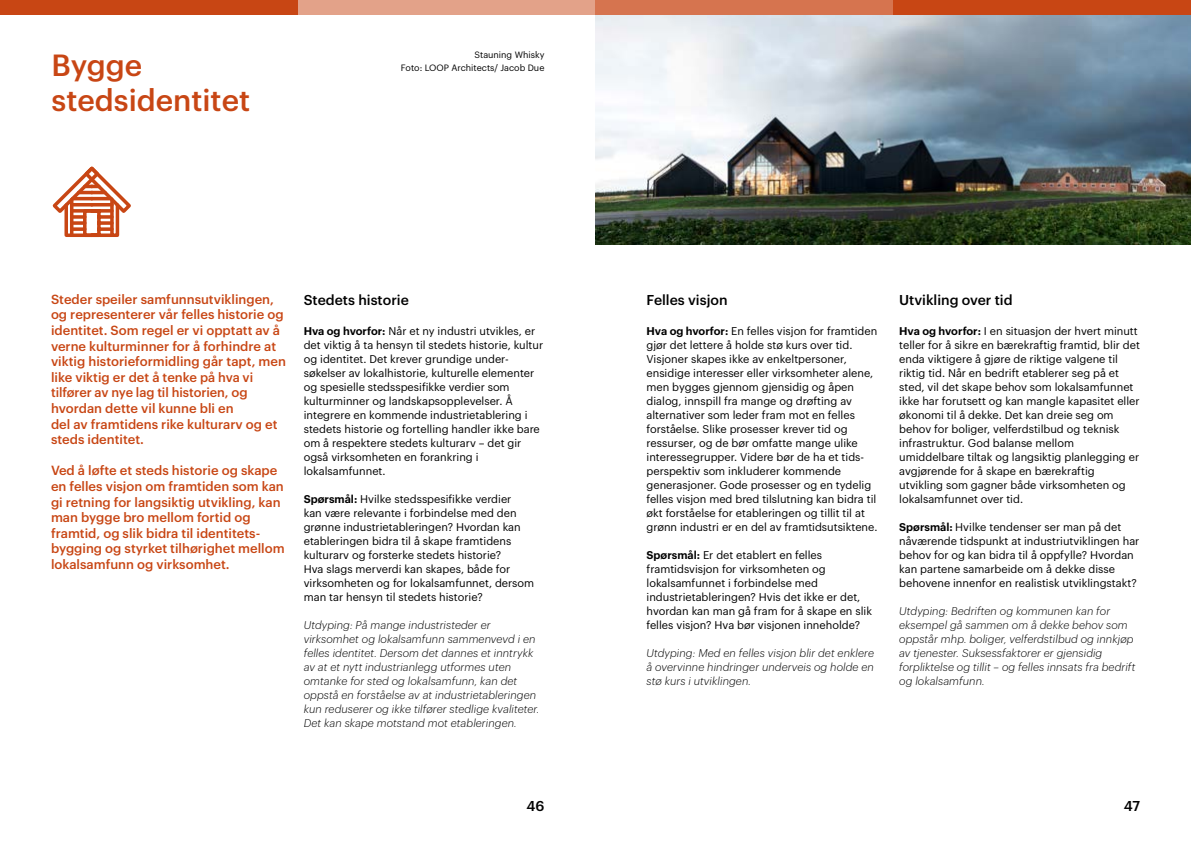
<style>
.page{position:relative;width:1191px;height:842px;background:#fff}
.page>*{position:absolute;margin:0;border:0;box-sizing:border-box;transform-origin:0 0}
.t1{font:500 30px/35.8px "Graphik";color:#c84614}
.t2{font:500 14px "Graphik";color:#000}
.t3{font:500 13px/15.6px "Graphik";color:#c84614}
.t4{font:11px/14px "Graphik";color:#000}
.t5{font:italic 300 11px/14px "Graphik";letter-spacing:.01em;color:#000}
.t6{font:9px/13px "Graphik";color:#000;text-align:right}
.s1{font-weight:600}
</style>
<div class="page">
<img style="left:595px;top:14px;width:596px;height:230px">
<div style="left:0;top:0;width:298px;height:14px;background:#c84614"></div>
<div style="left:893px;top:0;width:298px;height:14px;background:#c84614"></div>
<div style="left:298px;top:0;width:297px;height:14px;background:#e3a289"></div>
<div style="left:595px;top:0;width:298px;height:14px;background:#d6744f"></div>
<svg style="left:52px;top:166px;width:79px;height:72px"></svg>
<h1 class="t1" style="left:52px;top:44px;width:200px">Bygge stedsidentitet</h1>
<p class="t6" style="left:401px;top:48px;width:145px">Stauning Whisky<br>Foto: LOOP Architects/ Jacob Due</p>
<p class="t3" style="left:51px;top:290px;width:236px">Steder speiler samfunnsutviklingen, og representerer vår felles historie og identitet. Som regel er vi opptatt av å verne kulturminner for å forhindre at viktig historieformidling går tapt, men like viktig er det å tenke på hva vi tilfører av nye lag til historien, og hvordan dette vil kunne bli en<br>del av framtidens rike kulturarv og et steds identitet.</p>
<p class="t3" style="left:51px;top:462px;width:235px">Ved å løfte et steds historie og skape en felles visjon om framtiden som kan gi retning for langsiktig utvikling, kan man bygge bro mellom fortid og framtid, og slik bidra til identitets&shy;bygging og styrket tilhørighet mellom lokalsamfunn og virksomhet.</p>
<h2 class="t2" style="left:304px;top:289px;width:107px">Stedets historie</h2>
<p class="t4" style="left:304px;top:323px;width:241px"><span class="s1">Hva og hvorfor:</span> Når et ny industri utvikles, er det viktig å ta hensyn til stedets historie, kultur og identitet. Det krever grundige under&shy;søkelser av lokalhistorie, kulturelle elementer og spesielle stedsspesifikke verdier som kulturminner og landskapsopplevelser. Å integrere en kommende industrietablering i stedets historie og fortelling handler ikke bare om å respektere stedets kulturarv – det gir også virksomheten en forankring i lokalsamfunnet.</p>
<p class="t4" style="left:304px;top:491px;width:232px"><span class="s1">Spørsmål:</span> Hvilke stedsspesifikke verdier<br>kan være relevante i forbindelse med den grønne industrietableringen? Hvordan kan etableringen bidra til å skape framtidens kulturarv og forsterke stedets historie?<br>Hva slags merverdi kan skapes, både for virksomheten og for lokalsamfunnet, dersom man tar hensyn til stedets historie?</p>
<p class="t5" style="left:304px;top:618px;width:237px">Utdyping: På mange industristeder er virksomhet og lokalsamfunn sammenvevd i en felles identitet. Dersom det dannes et inntrykk av at et nytt industrianlegg utformes uten omtanke for sted og lokalsamfunn, kan det oppstå en forståelse av at industrietableringen kun reduserer og ikke tilfører stedlige kvaliteter.<br>Det kan skape motstand mot etableringen.</p>
<h2 class="t2" style="left:646px;top:289px;width:82px">Felles visjon</h2>
<p class="t4" style="left:646px;top:323px;width:232px"><span class="s1">Hva og hvorfor:</span> En felles visjon for framtiden gjør det lettere å holde stø kurs over tid.<br>Visjoner skapes ikke av enkeltpersoner, ensidige interesser eller virksomheter alene, men bygges gjennom gjensidig og åpen dialog, innspill fra mange og drøfting av alternativer som leder fram mot en felles forståelse. Slike prosesser krever tid og ressurser, og de bør omfatte mange ulike interessegrupper. Videre bør de ha et tids&shy;perspektiv som inkluderer kommende generasjoner. Gode prosesser og en tydelig felles visjon med bred tilslutning kan bidra til økt forståelse for etableringen og tillit til at grønn industri er en del av framtidsutsiktene.</p>
<p class="t4" style="left:646px;top:547px;width:227px"><span class="s1">Spørsmål:</span> Er det etablert en felles framtidsvisjon for virksomheten og lokalsamfunnet i forbindelse med industrietableringen? Hvis det ikke er det, hvordan kan man gå fram for å skape en slik felles visjon? Hva bør visjonen inneholde?</p>
<p class="t5" style="left:646px;top:646px;width:229px;text-align:justify">Utdyping: Med en felles visjon blir det enklere å overvinne hindringer underveis og holde en stø kurs i utviklingen.</p>
<h2 class="t2" style="left:899px;top:289px;width:115px">Utvikling over tid</h2>
<p class="t4" style="left:899px;top:323px;width:242px"><span class="s1">Hva og hvorfor:</span> I en situasjon der hvert minutt teller for å sikre en bærekraftig framtid, blir det enda viktigere å gjøre de riktige valgene til riktig tid. Når en bedrift etablerer seg på et sted, vil det skape behov som lokalsamfunnet ikke har forutsett og kan mangle kapasitet eller økonomi til å dekke. Det kan dreie seg om behov for boliger, velferdstilbud og teknisk infrastruktur. God balanse mellom umiddelbare tiltak og langsiktig planlegging er avgjørende for å skape en bærekraftig utvikling som gagner både virksomheten og lokalsamfunnet over tid.</p>
<p class="t4" style="left:899px;top:519px;width:242px"><span class="s1">Spørsmål:</span> Hvilke tendenser ser man på det nåværende tidspunkt at industriutviklingen har behov for og kan bidra til å oppfylle? Hvordan kan partene samarbeide om å dekke disse behovene innenfor en realistisk utviklingstakt?</p>
<p class="t5" style="left:899px;top:604px;width:238px">Utdyping: Bedriften og kommunen kan for eksempel gå sammen om å dekke behov som oppstår mhp. boliger, velferdstilbud og innkjøp av tjenester. Suksessfaktorer er gjensidig forpliktelse og tillit – og felles innsats fra bedrift og lokalsamfunn.</p>
<p class="t2" style="left:526px;top:795px;width:19px">46</p>
<p class="t2" style="left:1123px;top:795px;width:18px">47</p>
</div>
